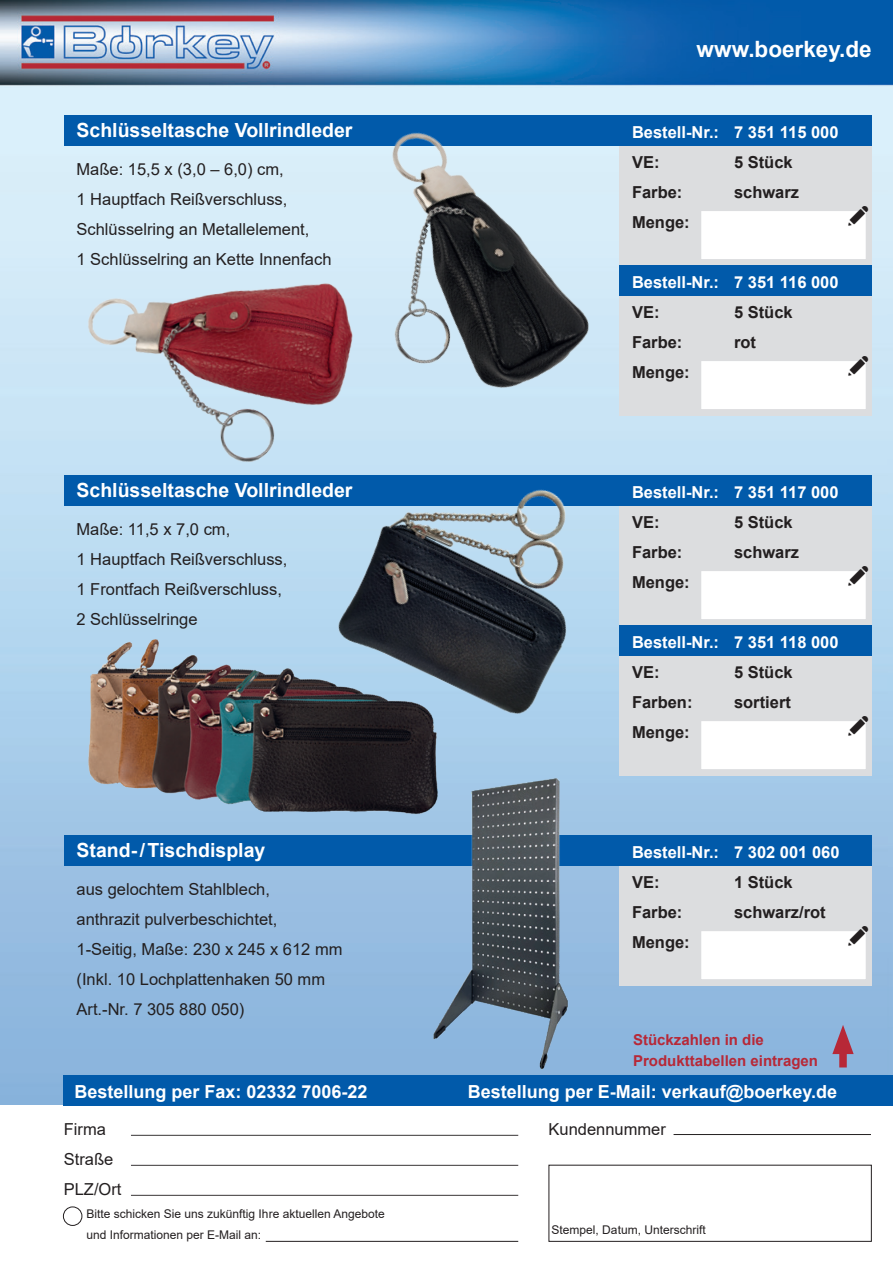
<style>
.page{position:relative;width:893px;height:1263px;background:#fff}
.page>*{position:absolute;margin:0;border:0;box-sizing:border-box;transform-origin:0 0}
.t1{font:700 22.5px "Arial";color:#fff}
.t2{font:700 19.5px "Arial";color:#fff}
.t3{font:700 18px "Arial";color:#fff}
.t4{font:16.5px/30px "Arial";color:#231f20}
.t5{font:700 16.5px "Arial";color:#231f20}
.t6{font:700 16.5px "Arial";color:#fff}
.t7{font:700 15px/21px "Arial";color:#b72837}
.t8{font:12px/21px "Arial";color:#231f20}
</style>
<div class="page">
<img style="left:0;top:0;width:893px;height:1106px">
<hr style="left:131px;top:1165px;width:387px;height:1px;background:#231f20">
<hr style="left:131px;top:1135px;width:387px;height:1px;background:#231f20">
<hr style="left:131px;top:1195px;width:387px;height:1px;background:#231f20">
<hr style="left:674px;top:1134px;width:197px;height:1px;background:#231f20">
<div style="left:549px;top:1165px;width:323px;height:77px;border:1px solid #231f20"></div>
<div style="left:63px;top:1075px;width:830px;height:30px;background:#015aaa"></div>
<div style="left:63px;top:1206px;width:19px;height:20px;border:1px solid #231f20;border-radius:50%"></div>
<hr style="left:266px;top:1241px;width:252px;height:1px;background:#231f20">
<div style="left:839px;top:1042px;width:8px;height:25px;background:#b72837"></div>
<svg style="left:832px;top:1025px;width:22px;height:29px"></svg>
<div style="left:619px;top:115px;width:253px;height:150px;background:#dcdddf"></div>
<div style="left:64px;top:115px;width:808px;height:30px;background:#015aaa"></div>
<div style="left:619px;top:265px;width:253px;height:150px;background:#dcdddf"></div>
<div style="left:695px;top:205px;width:177px;height:60px;background:#fff;border:6px solid #dcdddf"></div>
<div style="left:695px;top:355px;width:177px;height:60px;background:#fff;border:6px solid #dcdddf"></div>
<div style="left:619px;top:475px;width:253px;height:150px;background:#dcdddf"></div>
<div style="left:64px;top:475px;width:808px;height:30px;background:#015aaa"></div>
<div style="left:619px;top:625px;width:253px;height:150px;background:#dcdddf"></div>
<div style="left:695px;top:565px;width:177px;height:60px;background:#fff;border:6px solid #dcdddf"></div>
<div style="left:695px;top:715px;width:177px;height:60px;background:#fff;border:6px solid #dcdddf"></div>
<img style="left:265px;top:92px;width:367px;height:303px">
<img style="left:57px;top:251px;width:338px;height:247px">
<img style="left:271px;top:395px;width:395px;height:358px">
<div style="left:619px;top:835px;width:253px;height:150px;background:#dcdddf"></div>
<div style="left:64px;top:835px;width:808px;height:30px;background:#015aaa"></div>
<div style="left:695px;top:925px;width:177px;height:60px;background:#fff;border:6px solid #dcdddf"></div>
<img style="left:79px;top:637px;width:369px;height:186px">
<div style="left:619px;top:265px;width:253px;height:30px;background:#015aaa"></div>
<div style="left:619px;top:625px;width:253px;height:30px;background:#015aaa"></div>
<img style="left:428px;top:771px;width:155px;height:302px">
<svg style="left:848px;top:205px;width:20px;height:20px"></svg>
<svg style="left:848px;top:355px;width:20px;height:20px"></svg>
<svg style="left:848px;top:565px;width:20px;height:20px"></svg>
<svg style="left:848px;top:715px;width:20px;height:20px"></svg>
<svg style="left:848px;top:925px;width:20px;height:20px"></svg>
<h1 class="t1" style="left:697px;top:34px;width:177px">www.boerkey.de</h1>
<p class="t2" style="left:77px;top:116px;width:278px">Schlüsseltasche Vollrindleder</p>
<p class="t6" style="left:632px;top:120px;width:208px">Bestell-Nr.: 7 351 115 000</p>
<p class="t5" style="left:632px;top:150px;width:29px">VE:</p>
<p class="t5" style="left:734px;top:150px;width:60px">5 Stück</p>
<p class="t5" style="left:632px;top:180px;width:52px">Farbe:</p>
<p class="t5" style="left:734px;top:180px;width:67px">schwarz</p>
<p class="t4" style="left:77px;top:154px;width:256px">Maße: 15,5 x (3,0 – 6,0) cm,<br>1 Hauptfach Reißverschluss,<br>Schlüsselring an Metallelement,<br>1 Schlüsselring an Kette Innenfach</p>
<p class="t5" style="left:632px;top:210px;width:59px">Menge:</p>
<p class="t6" style="left:632px;top:270px;width:208px">Bestell-Nr.: 7 351 116 000</p>
<p class="t5" style="left:632px;top:300px;width:29px">VE:</p>
<p class="t5" style="left:734px;top:300px;width:60px">5 Stück</p>
<p class="t5" style="left:632px;top:330px;width:52px">Farbe:</p>
<p class="t5" style="left:734px;top:330px;width:23px">rot</p>
<p class="t5" style="left:632px;top:360px;width:59px">Menge:</p>
<p class="t2" style="left:77px;top:476px;width:278px">Schlüsseltasche Vollrindleder</p>
<p class="t6" style="left:632px;top:480px;width:208px">Bestell-Nr.: 7 351 117 000</p>
<p class="t5" style="left:632px;top:510px;width:29px">VE:</p>
<p class="t5" style="left:734px;top:510px;width:60px">5 Stück</p>
<p class="t5" style="left:632px;top:540px;width:52px">Farbe:</p>
<p class="t5" style="left:734px;top:540px;width:67px">schwarz</p>
<p class="t4" style="left:77px;top:514px;width:212px">Maße: 11,5 x 7,0 cm,<br>1 Hauptfach Reißverschluss,<br>1 Frontfach Reißverschluss,<br>2 Schlüsselringe</p>
<p class="t5" style="left:632px;top:570px;width:59px">Menge:</p>
<p class="t6" style="left:632px;top:630px;width:208px">Bestell-Nr.: 7 351 118 000</p>
<p class="t5" style="left:632px;top:660px;width:29px">VE:</p>
<p class="t5" style="left:734px;top:660px;width:60px">5 Stück</p>
<p class="t5" style="left:632px;top:690px;width:62px">Farben:</p>
<p class="t5" style="left:734px;top:690px;width:58px">sortiert</p>
<p class="t5" style="left:632px;top:720px;width:59px">Menge:</p>
<p class="t2" style="left:77px;top:836px;width:190px">Stand- / Tischdisplay</p>
<p class="t6" style="left:632px;top:840px;width:209px">Bestell-Nr.: 7 302 001 060</p>
<p class="t5" style="left:632px;top:870px;width:29px">VE:</p>
<p class="t5" style="left:734px;top:870px;width:60px">1 Stück</p>
<p class="t5" style="left:632px;top:900px;width:52px">Farbe:</p>
<p class="t5" style="left:734px;top:900px;width:93px">schwarz/rot</p>
<p class="t5" style="left:632px;top:930px;width:59px">Menge:</p>
<p class="t4" style="left:77px;top:874px;width:267px">aus gelochtem Stahlblech,<br>anthrazit pulverbeschichtet,<br>1-Seitig, Maße: 230 x 245 x 612 mm (Inkl. 10 Lochplattenhaken 50 mm<br>Art.-Nr. 7 305 880 050)</p>
<p class="t7" style="left:633px;top:1029px;width:187px">Stückzahlen in die<br>Produkttabellen eintragen</p>
<p class="t3" style="left:74px;top:1079px;width:295px">Bestellung per Fax: 02332 7006-22</p>
<p class="t3" style="left:468px;top:1079px;width:371px">Bestellung per E-Mail: verkauf@boerkey.de</p>
<p class="t4" style="left:64px;top:1114px;width:59px">Firma<br>Straße<br>PLZ/Ort</p>
<p class="t4" style="left:549px;top:1114px;width:119px">Kundennummer</p>
<p class="t8" style="left:552px;top:1219px;width:156px">Stempel, Datum, Unterschrift</p>
<p class="t8" style="left:87px;top:1203px;width:300px">Bitte schicken Sie uns zukünftig Ihre aktuellen Angebote und Informationen per E-Mail an:</p>
</div>
